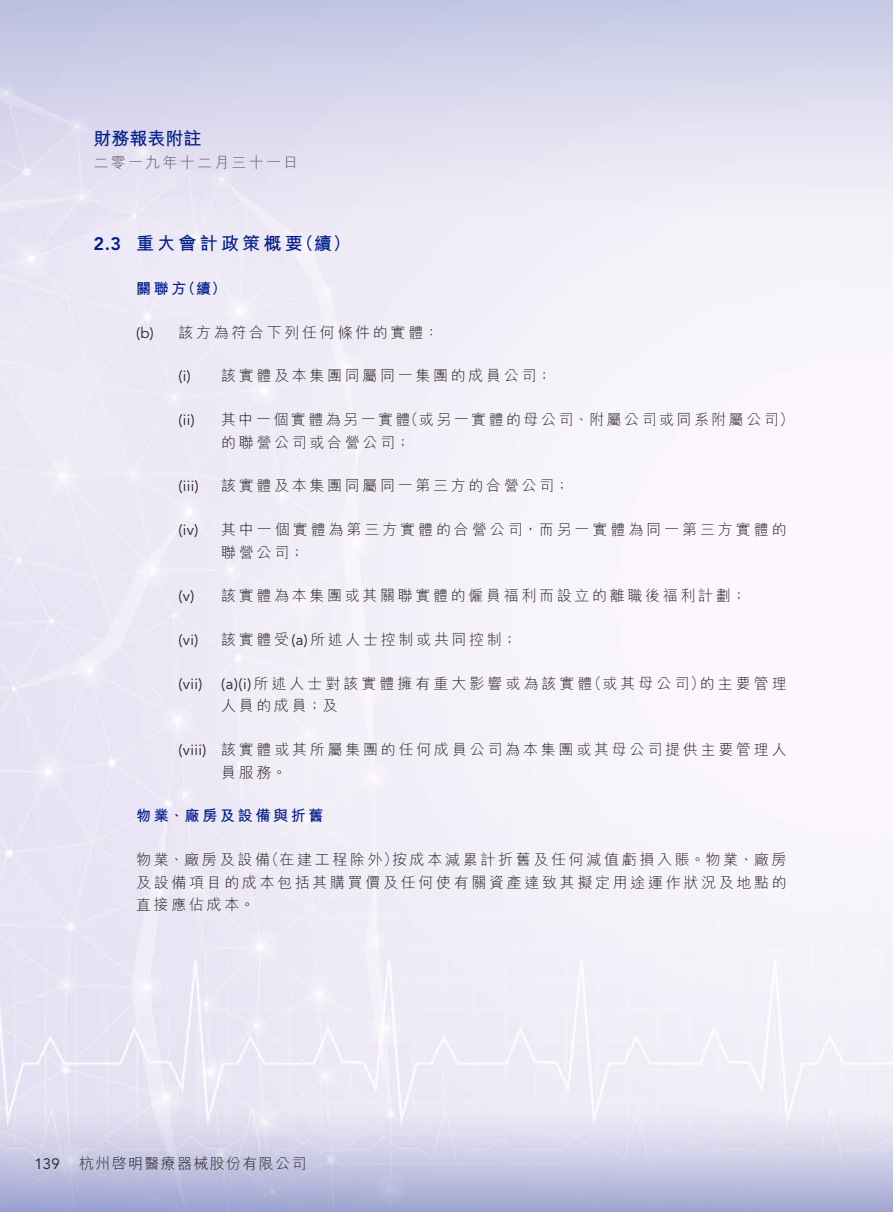
<style>
.page{position:relative;width:893px;height:1212px;background:#fff}
.page>*{position:absolute;margin:0;border:0;box-sizing:border-box;transform-origin:0 0}
._01_Heading_1{font:700 18px "M Hei HK";letter-spacing:.18em;color:#001c88}
._01_Heading_1-2{font:800 18px "Avenir LT Std";color:#001c88}
._00_Body_text{font:300 15px/22.5px "M Hei HK";letter-spacing:.18em;color:#231f20;text-align:justify}
._00_Body_text-2{font:300 15px/22.5px "M Hei HK";letter-spacing:.2em;color:#231f20}
._00_Body_text-3{font:15px "Avenir LT Std";letter-spacing:.03em;color:#231f20}
._02_Heading_2{font:700 15px "M Hei HK";letter-spacing:.18em;color:#001c88}
._00_Body_text-4{font:300 15px "M Hei HK";letter-spacing:.09em;color:#231f20}
.t1{font:300 15px "M Hei HK";letter-spacing:.15em;color:#57585a}
.s1{font-family:"Avenir LT Std";font-weight:400}
</style>
<div class="page">
<div style="left:0;top:1106px;width:893px;height:106px;background:linear-gradient(to bottom,#f4eff8,#a2a7d2)"></div>
<div style="left:0;top:0;width:893px;height:235px;background:linear-gradient(to bottom,#c3c7e4,#f6f0f9)"></div>
<p class="_01_Heading_1" style="left:94px;top:125px;width:109px">財務報表附註</p>
<p class="t1" style="left:94px;top:155px;width:206px">二零一九年十二月三十一日</p>
<p class="_01_Heading_1-2" style="left:94px;top:233px;width:29px">2.3</p>
<p class="_01_Heading_1" style="left:136px;top:230px;width:168px">重大會計政策概要</p>
<p class="_01_Heading_1" style="left:296px;top:230px;width:57px">（續(</p>
<p class="_02_Heading_2" style="left:136px;top:277px;width:52px">關聯方</p>
<p class="_00_Body_text" style="left:179px;top:320px;width:262px">該方為符合下列任何條件的實體：</p>
<p class="_02_Heading_2" style="left:181px;top:277px;width:47px">（續(</p>
<p class="_00_Body_text-3" style="left:136px;top:324px;width:19px">b( )</p>
<p class="_00_Body_text-3" style="left:179px;top:367px;width:14px">) i(</p>
<p class="_00_Body_text-3" style="left:179px;top:411px;width:18px">i i( )</p>
<p class="_00_Body_text-3" style="left:179px;top:477px;width:22px">(iii)</p>
<p class="_00_Body_text-3" style="left:179px;top:521px;width:21px">i v( )</p>
<p class="_00_Body_text-3" style="left:179px;top:587px;width:17px">v( )</p>
<p class="_00_Body_text-3" style="left:179px;top:631px;width:21px">(vi)</p>
<p class="_00_Body_text" style="left:221px;top:364px;width:332px">該實體及本集團同屬同一集團的成員公司;</p>
<p class="_00_Body_text" style="left:221px;top:408px;width:575px">其中一個實體為另一實 （體或另一實體的母公司、附屬公司或同系附屬公司(</p>
<p class="_00_Body_text" style="left:221px;top:430px;width:191px">的聯營公司或合營公司;</p>
<p class="_00_Body_text" style="left:221px;top:474px;width:350px">該實體及本集團同屬同一第三方的合營公司;</p>
<p class="_00_Body_text" style="left:221px;top:518px;width:567px">其中一個實體為第三方實體的合營公司，而另一實體為同一第三方實體的</p>
<p class="_00_Body_text" style="left:221px;top:541px;width:85px">聯營公司;</p>
<p class="_00_Body_text" style="left:221px;top:584px;width:527px">該實體為本集團或其關聯實體的僱員福利而設立的離職後福利計劃;</p>
<p class="_00_Body_text" style="left:221px;top:628px;width:298px">該實體受 所<span class="s1">)a(</span> 述人士控制或共同控制;</p>
<p class="_00_Body_text-2" style="left:221px;top:672px;width:373px;text-indent:-43px"><span class="s1">(vii) (a)(</span> 所<span class="s1">) i</span> 述人士對該實體擁有重大影響或為該實體人員的成員；及</p>
<p class="_00_Body_text" style="left:221px;top:738px;width:567px">該實體或其所屬集團的任何成員公司為本集團或其母公司提供主要管理人</p>
<p class="_00_Body_text" style="left:587px;top:672px;width:120px">（或其母公司）</p>
<p class="_00_Body_text" style="left:700px;top:672px;width:89px">的主要管理</p>
<p class="_00_Body_text-3" style="left:179px;top:741px;width:29px">(viii)</p>
<p class="_00_Body_text" style="left:221px;top:761px;width:67px">員服務。</p>
<p class="_02_Heading_2" style="left:136px;top:805px;width:189px">物業、廠房及設備與折舊</p>
<p class="_00_Body_text" style="left:136px;top:848px;width:652px">物業、廠房及設 （備 在建工程除外 按） 成本減累計折舊及任何減值虧損入賬。物業、廠房及設備項目的成本包括其購買價及任何使有關資產達致其擬定用途運作狀況及地點的直接應佔成本。</p>
<p class="_00_Body_text-3" style="left:35px;top:1155px;width:27px">139</p>
<p class="_00_Body_text-4" style="left:79px;top:1156px;width:229px">杭州啓明醫療器械股份有限公司</p>
</div>
